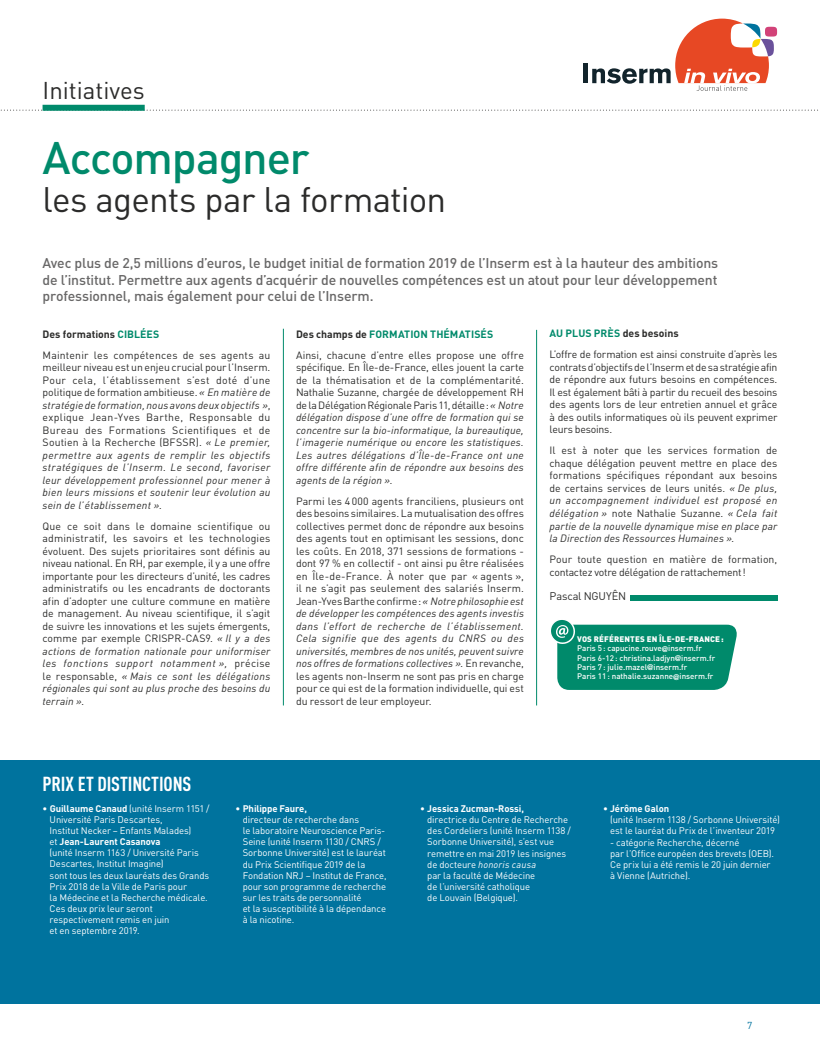
<style>
.page{position:relative;width:820px;height:1061px;background:#fff}
.page>*{position:absolute;margin:0;border:0;box-sizing:border-box;transform-origin:0 0}
.t1{font:500 45px "DIN Pro";letter-spacing:-.025em;color:#008a6b}
.t2{font:35px "DIN Pro";letter-spacing:-.025em;color:#2b2b2a}
.t3{font:24px "DIN Pro";color:#2b2b2a}
.t4{font:700 condensed 20px "DIN Pro";letter-spacing:-.005em;color:#fff}
.t5{font:500 14px/16.5px "DIN Pro";letter-spacing:-.015em;color:#686767;text-align:justify}
.t6{font:11px "DIN Pro";letter-spacing:-.015em;color:#2b2b2a}
.t7{font:10.5px/12.5px "DIN Pro";letter-spacing:-.005em;color:#2b2b2a;text-align:justify}
.t8{font:italic 10.5px/12.5px "DIN Pro";letter-spacing:.02em;color:#2b2b2a;text-align:justify}
.t9{font:10.5px/21px "DIN Pro";letter-spacing:.02em;color:#2b2b2a}
.t10{font:10px "DIN Pro";color:#00739e}
.t11{font:9.5px/11px "DIN Pro";letter-spacing:-.01em;color:#fff}
.t12{font:500 8px/9.4px "DIN Pro";color:#fff}
.s1{font-weight:700}
.s2{font-weight:700;color:#008a6b}
.s3{font-style:normal}
.s4{font-style:italic}
.s5{font-weight:900}
.s6{font-family:"Helvetica Neue LT Std";font-weight:700}
.s7{font-weight:500}
</style>
<div class="page">
<div style="left:0;top:760px;width:819px;height:243px;background:#00739e"></div>
<div style="left:629px;top:594px;width:148px;height:6px;background:#008a6b"></div>
<svg style="left:551px;top:620px;width:186px;height:69px;background:#1f987d"></svg>
<hr style="left:283px;top:328px;width:1px;height:377px;background:#008a6b">
<hr style="left:536px;top:330px;width:1px;height:375px;background:#008a6b">
<svg style="left:0;top:110px;width:818px;height:1px"></svg>
<div style="left:583px;top:64px;width:5px;height:19px;background:#12242c"></div>
<svg style="left:592px;top:19px;width:184px;height:72px"></svg>
<div style="left:43px;top:105px;width:102px;height:6px;background:#008a6b"></div>
<h3 class="t3" style="left:43px;top:71px;width:104px">Initiatives</h3>
<h1 class="t1" style="left:43px;top:121px;width:268px">Accompagner</h1>
<h2 class="t2" style="left:43px;top:172px;width:405px">les agents par la formation</h2>
<p class="t5" style="left:43px;top:253px;width:676px">Avec plus de 2,5 millions d’euros, le budget initial de formation 2019 de l’Inserm est à la hauteur des ambitions de l’institut. Permettre aux agents d’acquérir de nouvelles compétences est un atout pour leur développement professionnel, mais également pour celui de l’Inserm.</p>
<p class="t9" style="left:43px;top:322px;width:229px"><span class="s1">Des formations</span> <span class="s2">CIBLÉES<br></span>Maintenir les compétences de ses agents au</p>
<p class="t8" style="left:43px;top:360px;width:229px"><span class="s3">meilleur niveau est un enjeu crucial pour l’Inserm.<br>Pour cela, l’établissement s’est doté d’une politique de formation ambitieuse.</span> « En matière de stratégie de formation, nous avons deux objectifs »<span class="s3">, explique Jean-Yves Barthe, Responsable du Bureau des Formations Scientifiques et de Soutien à la Recherche (BFSSR).</span> « Le premier, permettre aux agents de remplir les objectifs stratégiques de l’Inserm. Le second, favoriser leur développement professionnel pour mener à bien leurs missions et soutenir leur évolution au sein de l’établissement ».</p>
<p class="t7" style="left:43px;top:518px;width:229px">Que ce soit dans le domaine scientifique ou administratif, les savoirs et les technologies évoluent. Des sujets prioritaires sont définis au niveau national. En RH, par exemple, il y a une offre importante pour les directeurs d’unité, les cadres administratifs ou les encadrants de doctorants afin d’adopter une culture commune en matière de management. Au niveau scientifique, il s’agit de suivre les innovations et les sujets émergents, comme par exemple CRISPR-CAS9. <span class="s4">« Il y a des actions de formation nationale pour uniformiser les fonctions support notamment »,</span> précise le responsable, <span class="s4">« Mais ce sont les délégations régionales qui sont au plus proche des besoins du terrain ».</span></p>
<p class="t7" style="left:549px;top:322px;width:229px;line-height:21px"><span class="s2">AU PLUS PRÈS</span> <span class="s1">des besoins<br></span>L’offre de formation est ainsi construite d’après les</p>
<p class="t7" style="left:549px;top:360px;width:229px">contrats d’objectifs de l’Inserm et de sa stratégie afin de répondre aux futurs besoins en compétences.<br>Il est également bâti à partir du recueil des besoins des agents lors de leur entretien annuel et grâce à des outils informatiques où ils peuvent exprimer leurs besoins.</p>
<p class="t7" style="left:549px;top:443px;width:229px">Il est à noter que les services formation de chaque délégation peuvent mettre en place des formations spécifiques répondant aux besoins de certains services de leurs unités. <span class="s4">« De plus, un accompagnement individuel est proposé en délégation »</span> note Nathalie Suzanne. <span class="s4">« Cela fait partie de la nouvelle dynamique mise en place par la Direction des Ressources Humaines ».</span></p>
<p class="t7" style="left:549px;top:552px;width:229px">Pour toute question en matière de formation, contactez votre délégation de rattachement!</p>
<p class="t6" style="left:549px;top:587px;width:78px">Pascal NGUYÊN</p>
<p class="t12" style="left:577px;top:633px;width:148px"><span class="s5">VOS RÉFÉRENTES EN ÎLE-DE-FRANCE:<br></span>Paris 5: capucine.rouve<span class="s6">@</span>inserm.fr<br>Paris 6-12: christina.ladjyn<span class="s6">@</span>inserm.fr Paris 7: julie.mazel<span class="s6">@</span>inserm.fr<br>Paris 11: nathalie.suzanne<span class="s6">@</span>inserm.fr</p>
<p class="t7" style="left:296px;top:322px;width:229px;line-height:21px"><span class="s1">Des champs de</span> <span class="s2">FORMATION THÉMATISÉS<br></span>Ainsi, chacune d’entre elles propose une offre</p>
<p class="t8" style="left:296px;top:360px;width:229px"><span class="s3">spécifique. En Île-de-France, elles jouent la carte de la thématisation et de la complémentarité.<br>Nathalie Suzanne, chargée de développement RH de la Délégation Régionale Paris 11, détaille:</span> « Notre délégation dispose d’une offre de formation qui se concentre sur la bio-informatique, la bureautique, l’imagerie numérique ou encore les statistiques.<br>Les autres délégations d’Île-de-France ont une offre différente afin de répondre aux besoins des agents de la région ».</p>
<p class="t7" style="left:296px;top:493px;width:229px">Parmi les 4000 agents franciliens, plusieurs ont des besoins similaires. La mutualisation des offres collectives permet donc de répondre aux besoins des agents tout en optimisant les sessions, donc les coûts. En 2018, 371 sessions de formations - dont 97 % en collectif - ont ainsi pu être réalisées en Île-de-France. À noter que par « agents », il ne s’agit pas seulement des salariés Inserm.<br>Jean-Yves Barthe confirme: <span class="s4">« Notre philosophie est de développer les compétences des agents investis dans l’effort de recherche de l’établissement.<br>Cela signifie que des agents du CNRS ou des universités, membres de nos unités, peuvent suivre nos offres de formations collectives ».</span> En revanche, les agents non-Inserm ne sont pas pris en charge pour ce qui est de la formation individuelle, qui est du ressort de leur employeur.</p>
<h3 class="t4" style="left:43px;top:768px;width:150px">PRIX ET DISTINCTIONS</h3>
<p class="t11" style="left:50px;top:802px;width:161px;text-indent:-7px"><span class="s7">•</span> <span class="s1">Guillaume Canaud</span> (unité Inserm 1151 /<br>Université Paris Descartes,<br>Institut Necker – Enfants Malades)<br>et <span class="s1">Jean-Laurent Casanova<br></span>(unité Inserm 1163 / Université Paris<br>Descartes, Institut Imagine)<br>sont tous les deux lauréats des Grands<br>Prix 2018 de la Ville de Paris pour<br>la Médecine et la Recherche médicale.<br>Ces deux prix leur seront respectivement remis en juin<br>et en septembre 2019.</p>
<p class="t11" style="left:242px;top:802px;width:145px;text-indent:-7px"><span class="s7">•</span> <span class="s1">Philippe Faure,<br></span>directeur de recherche dans<br>le laboratoire Neuroscience Paris-<br>Seine (unité Inserm 1130 / CNRS /<br>Sorbonne Université) est le lauréat du Prix Scientifique 2019 de la<br>Fondation NRJ – Institut de France, pour son programme de recherche sur les traits de personnalité<br>et la susceptibilité à la dépendance à la nicotine.</p>
<p class="t11" style="left:427px;top:802px;width:145px;text-indent:-7px"><span class="s7">•</span> <span class="s1">Jessica Zucman-Rossi,<br></span>directrice du Centre de Recherche des Cordeliers (unité Inserm 1138 /<br>Sorbonne Université), s’est vue remettre en mai 2019 les insignes de docteure <span class="s4">honoris causa<br></span>par la faculté de Médecine<br>de l’université catholique<br>de Louvain (Belgique).</p>
<p class="t11" style="left:610px;top:802px;width:171px;text-indent:-7px"><span class="s7">•</span> <span class="s1">Jérôme Galon<br></span>(unité Inserm 1138 / Sorbonne Université) est le lauréat du Prix de l’inventeur 2019</p>
<p class="t11" style="left:610px;top:835px;width:165px">- catégorie Recherche, décerné<br>par l’Office européen des brevets (OEB).<br>Ce prix lui a été remis le 20 juin dernier à Vienne (Autriche).</p>
<p class="t10" style="left:746px;top:1017px;width:7px">7</p>
</div>
